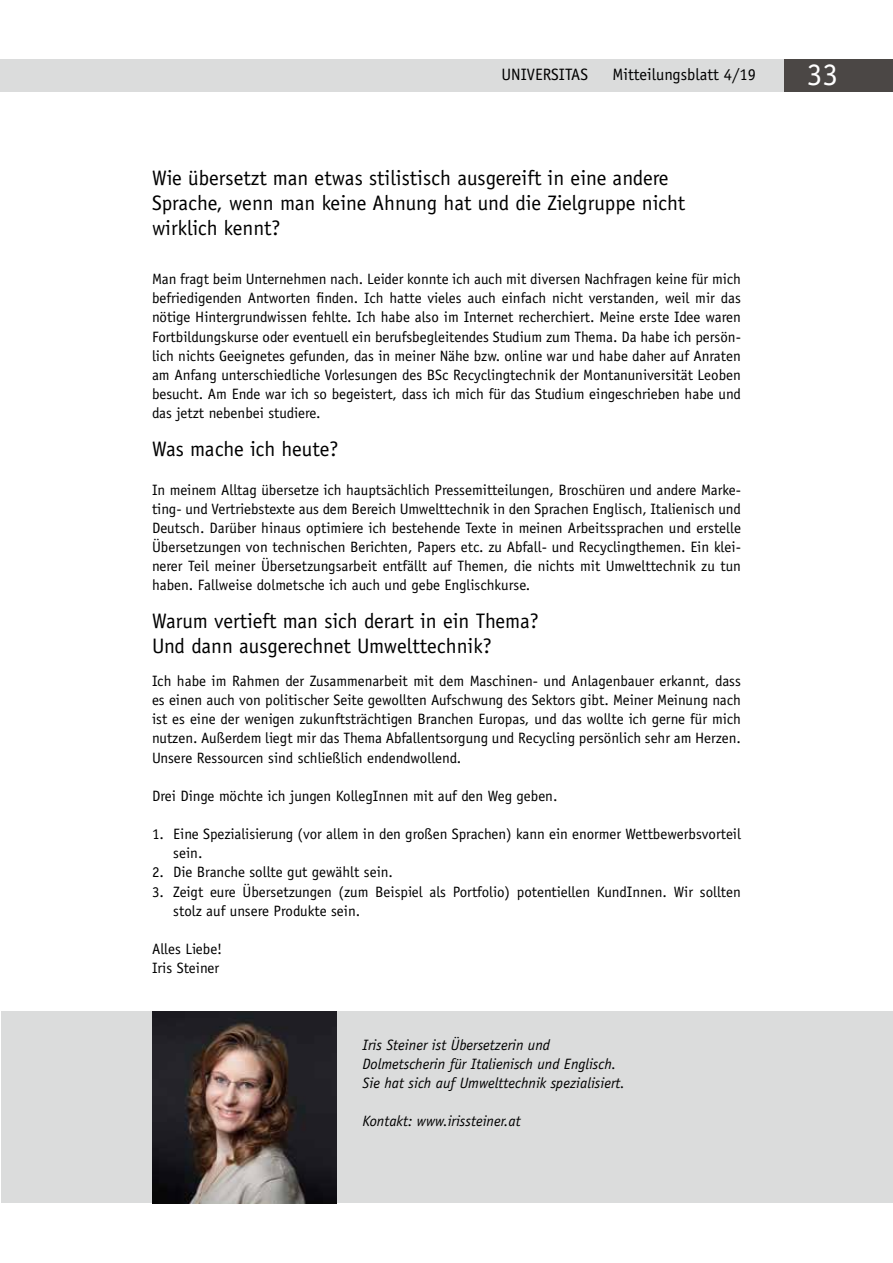
<style>
.page{position:relative;width:893px;height:1263px;background:#fff}
.page>*{position:absolute;margin:0;border:0;box-sizing:border-box;transform-origin:0 0}
.t1{font:31.5px "Officina Serif Std";color:#fff}
.t2{font:21px/25.2px "Officina Sans Std";color:#000}
.t3{font:16.5px "Officina Sans Std";color:#000}
.t4{font:15px/19.2px "Officina Sans Std";color:#000;text-align:justify}
.t5{font:italic 15px/19.2px "Officina Sans Std";color:#000}
</style>
<div class="page">
<div style="left:0;top:59px;width:893px;height:33px;background:#dbdcdc"></div>
<div style="left:784px;top:59px;width:109px;height:33px;background:#4b4745"></div>
<div style="left:1px;top:1011px;width:892px;height:192px;background:#dbdcdc"></div>
<img style="left:152px;top:1011px;width:185px;height:192px">
<p class="t3" style="left:501px;top:65px;width:88px">UNIVERSITAS</p>
<p class="t3" style="left:612px;top:65px;width:145px">Mitteilungsblatt 4/19</p>
<h1 class="t1" style="left:807px;top:56px;width:33px">33</h1>
<h2 class="t2" style="left:152px;top:165px;width:535px">Wie übersetzt man etwas stilistisch ausgereift in eine andere<br>Sprache, wenn man keine Ahnung hat und die Zielgruppe nicht wirklich kennt?</h2>
<p class="t4" style="left:152px;top:269px;width:590px">Man fragt beim Unternehmen nach. Leider konnte ich auch mit diversen Nachfragen keine für mich befriedigenden Antworten finden. Ich hatte vieles auch einfach nicht verstanden, weil mir das nötige Hintergrundwissen fehlte. Ich habe also im Internet recherchiert. Meine erste Idee waren Fortbildungskurse oder eventuell ein berufsbegleitendes Studium zum Thema. Da habe ich persön&shy;lich nichts Geeignetes gefunden, das in meiner Nähe bzw. online war und habe daher auf Anraten am Anfang unterschiedliche Vorlesungen des BSc Recyclingtechnik der Montanuniversität Leoben besucht. Am Ende war ich so begeistert, dass ich mich für das Studium eingeschrieben habe und das jetzt nebenbei studiere.</p>
<h2 class="t2" style="left:152px;top:436px;width:188px">Was mache ich heute?</h2>
<p class="t4" style="left:152px;top:480px;width:590px">In meinem Alltag übersetze ich hauptsächlich Pressemitteilungen, Broschüren und andere Marke&shy;ting- und Vertriebstexte aus dem Bereich Umwelttechnik in den Sprachen Englisch, Italienisch und Deutsch. Darüber hinaus optimiere ich bestehende Texte in meinen Arbeitssprachen und erstelle Übersetzungen von technischen Berichten, Papers etc. zu Abfall- und Recyclingthemen. Ein klei&shy;nerer Teil meiner Übersetzungsarbeit entfällt auf Themen, die nichts mit Umwelttechnik zu tun haben. Fallweise dolmetsche ich auch und gebe Englischkurse.</p>
<h2 class="t2" style="left:152px;top:609px;width:388px">Warum vertieft man sich derart in ein Thema?<br>Und dann ausgerechnet Umwelttechnik?</h2>
<p class="t4" style="left:152px;top:671px;width:590px">Ich habe im Rahmen der Zusammenarbeit mit dem Maschinen- und Anlagenbauer erkannt, dass es einen auch von politischer Seite gewollten Aufschwung des Sektors gibt. Meiner Meinung nach ist es eine der wenigen zukunftsträchtigen Branchen Europas, und das wollte ich gerne für mich nutzen. Außerdem liegt mir das Thema Abfallentsorgung und Recycling persönlich sehr am Herzen.<br>Unsere Ressourcen sind schließlich endendwollend.</p>
<p class="t4" style="left:152px;top:786px;width:407px">Drei Dinge möchte ich jungen KollegInnen mit auf den Weg geben.</p>
<p class="t4" style="left:173px;top:824px;width:569px;text-indent:-21px">1. Eine Spezialisierung (vor allem in den großen Sprachen) kann ein enormer Wettbewerbsvorteil sein.</p>
<p class="t4" style="left:152px;top:863px;width:243px">2. Die Branche sollte gut gewählt sein.</p>
<p class="t4" style="left:173px;top:882px;width:569px;text-indent:-21px">3. Zeigt eure Übersetzungen (zum Beispiel als Portfolio) potentiellen KundInnen. Wir sollten stolz auf unsere Produkte sein.</p>
<p class="t4" style="left:152px;top:939px;width:72px">Alles Liebe!<br>Iris Steiner</p>
<p class="t5" style="left:362px;top:1035px;width:264px">Iris Steiner ist Übersetzerin und<br>Dolmetscherin für Italienisch und Englisch.<br>Sie hat sich auf Umwelttechnik spezialisiert.</p>
<p class="t5" style="left:362px;top:1111px;width:160px">Kontakt: www.irissteiner.at</p>
</div>
